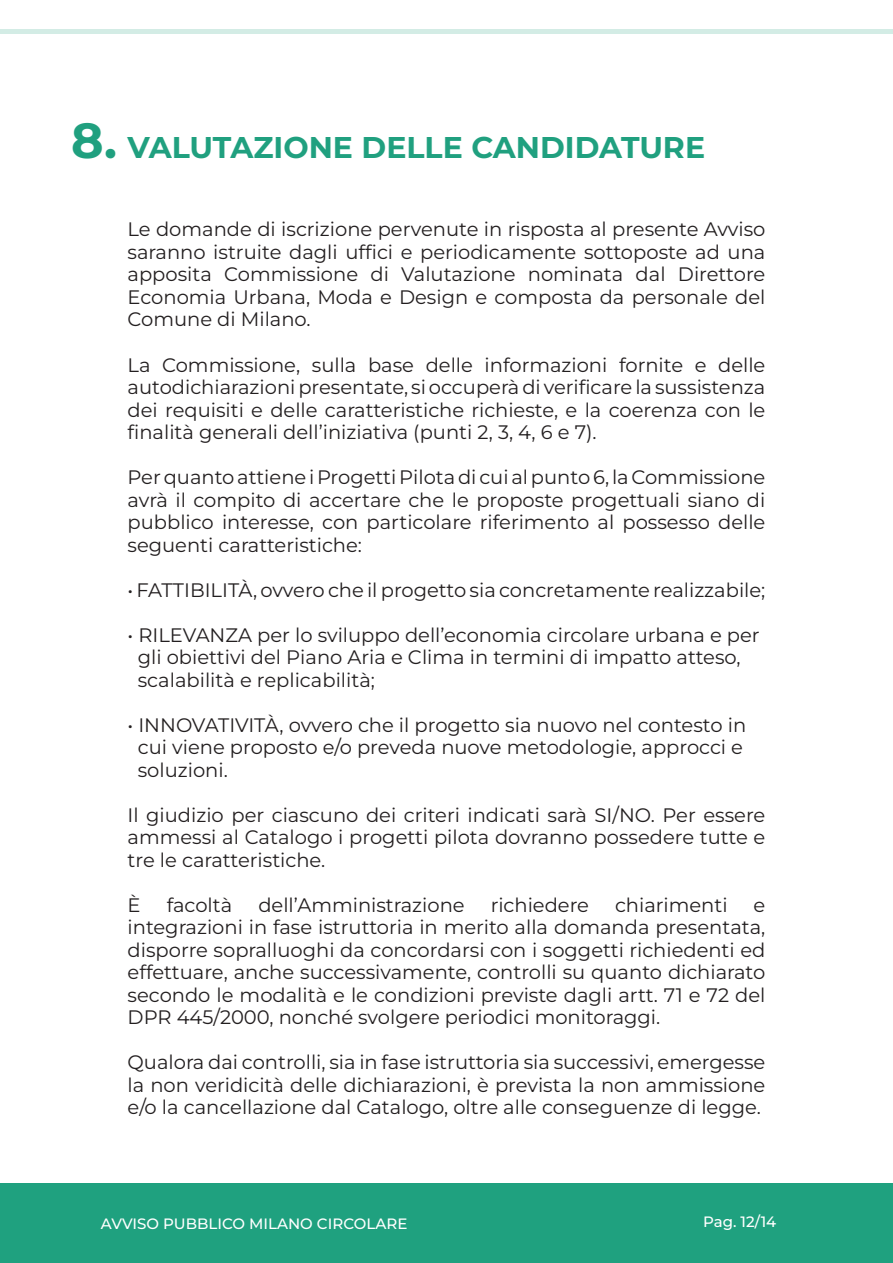
<style>
.page{position:relative;width:893px;height:1263px;background:#fff}
.page>*{position:absolute;margin:0;border:0;box-sizing:border-box;transform-origin:0 0}
.t1{font:700 49.35px "Montserrat";color:#20a07f}
.t2{font:700 30px "Montserrat";color:#20a07f}
.t3{font:19.5px/22.5px "Montserrat";color:#231f20;text-align:justify}
.t4{font:500 15px "Montserrat";color:#fff}
</style>
<div class="page">
<div style="left:0;top:1183px;width:893px;height:80px;background:#1fa17f"></div>
<div style="left:0;top:29px;width:893px;height:5px;background:#d3ece5"></div>
<h1 class="t1" style="left:71px;top:105px;width:47px">8.</h1>
<h2 class="t2" style="left:128px;top:125px;width:579px">VALUTAZIONE DELLE CANDIDATURE</h2>
<p class="t3" style="left:128px;top:218px;width:639px">Le domande di iscrizione pervenute in risposta al presente Avviso saranno istruite dagli uffici e periodicamente sottoposte ad una apposita Commissione di Valutazione nominata dal Direttore Economia Urbana, Moda e Design e composta da personale del Comune di Milano.</p>
<p class="t3" style="left:128px;top:353px;width:639px">La Commissione, sulla base delle informazioni fornite e delle autodichiarazioni presentate, si occuperà di verificare la sussistenza dei requisiti e delle caratteristiche richieste, e la coerenza con le finalità generali dell’iniziativa (punti 2, 3, 4, 6 e 7).</p>
<p class="t3" style="left:128px;top:465px;width:639px">Per quanto attiene i Progetti Pilota di cui al punto 6, la Commissione avrà il compito di accertare che le proposte progettuali siano di pubblico interesse, con particolare riferimento al possesso delle seguenti caratteristiche:</p>
<p class="t3" style="left:128px;top:578px;width:639px">• FATTIBILITÀ, ovvero che il progetto sia concretamente realizzabile;</p>
<p class="t3" style="left:138px;top:623px;width:623px;text-align:left;text-indent:-10px">• RILEVANZA per lo sviluppo dell’economia circolare urbana e per gli obiettivi del Piano Aria e Clima in termini di impatto atteso, scalabilità e replicabilità;</p>
<p class="t3" style="left:138px;top:713px;width:610px;text-align:left;text-indent:-10px">• INNOVATIVITÀ, ovvero che il progetto sia nuovo nel contesto in cui viene proposto e/o preveda nuove metodologie, approcci e soluzioni.</p>
<p class="t3" style="left:128px;top:803px;width:639px">Il giudizio per ciascuno dei criteri indicati sarà SI/NO. Per essere ammessi al Catalogo i progetti pilota dovranno possedere tutte e tre le caratteristiche.</p>
<p class="t3" style="left:128px;top:893px;width:15px">È</p>
<p class="t3" style="left:167px;top:893px;width:67px">facoltà</p>
<p class="t3" style="left:258px;top:893px;width:208px">dell’Amministrazione</p>
<p class="t3" style="left:491px;top:893px;width:100px">richiedere</p>
<p class="t3" style="left:615px;top:893px;width:114px">chiarimenti</p>
<p class="t3" style="left:128px;top:893px;width:639px;text-indent:626px">e integrazioni in fase istruttoria in merito alla domanda presentata, disporre sopralluoghi da concordarsi con i soggetti richiedenti ed effettuare, anche successivamente, controlli su quanto dichiarato secondo le modalità e le condizioni previste dagli artt. 71 e 72 del DPR 445/2000, nonché svolgere periodici monitoraggi.</p>
<p class="t3" style="left:128px;top:1050px;width:639px">Qualora dai controlli, sia in fase istruttoria sia successivi, emergesse la non veridicità delle dichiarazioni, è prevista la non ammissione e/o la cancellazione dal Catalogo, oltre alle conseguenze di legge.</p>
<p class="t4" style="left:101px;top:1213px;width:308px">AVVISO PUBBLICO MILANO CIRCOLARE</p>
<p class="t4" style="left:703px;top:1212px;width:74px">Pag. 12/14</p>
</div>
